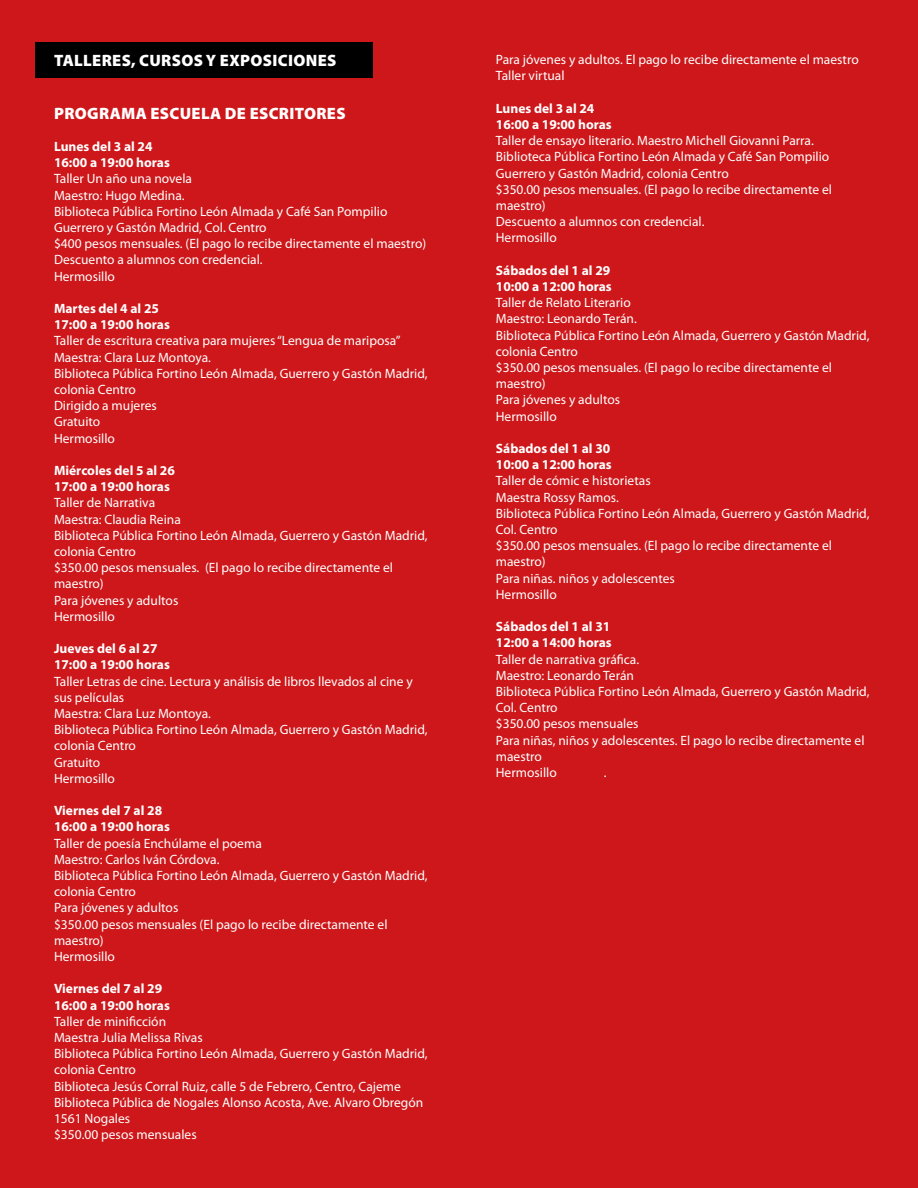
<style>
.page{position:relative;width:918px;height:1188px;background:#cd171a}
.page>*{position:absolute;margin:0;border:0;box-sizing:border-box;transform-origin:0 0}
.t1{font:900 16.5px "Myriad Pro";letter-spacing:.02em;color:#fff}
.t2{font:13.5px/16.2px "Myriad Pro";color:#fff}
.t3{font:700 13.5px/16.2px "Myriad Pro";color:#fff}
</style>
<div class="page">
<div style="left:35px;top:42px;width:338px;height:36px;background:#000"></div>
<p class="t1" style="left:54px;top:50px;width:284px">TALLERES, CURSOS Y EXPOSICIONES</p>
<p class="t1" style="left:54px;top:102px;width:293px">PROGRAMA ESCUELA DE ESCRITORES</p>
<p class="t3" style="left:54px;top:138px;width:117px">Lunes del 3 al 24<br>16:00 a 19:00 horas</p>
<p class="t2" style="left:54px;top:171px;width:374px">Taller Un año una novela<br>Maestro: Hugo Medina.<br>Biblioteca Pública Fortino León Almada y Café San Pompilio Guerrero y Gastón Madrid, Col. Centro<br>$400 pesos mensuales. (El pago lo recibe directamente el maestro)<br>Descuento a alumnos con credencial.<br>Hermosillo</p>
<p class="t3" style="left:54px;top:300px;width:117px">Martes del 4 al 25<br>17:00 a 19:00 horas</p>
<p class="t2" style="left:54px;top:333px;width:375px">Taller de escritura creativa para mujeres “Lengua de mariposa”<br>Maestra: Clara Luz Montoya.<br>Biblioteca Pública Fortino León Almada, Guerrero y Gastón Madrid, colonia Centro<br>Dirigido a mujeres<br>Gratuito<br>Hermosillo</p>
<p class="t3" style="left:54px;top:462px;width:122px">Miércoles del 5 al 26<br>17:00 a 19:00 horas</p>
<p class="t2" style="left:54px;top:495px;width:375px">Taller de Narrativa<br>Maestra: Claudia Reina<br>Biblioteca Pública Fortino León Almada, Guerrero y Gastón Madrid, colonia Centro<br>$350.00 pesos mensuales. (El pago lo recibe directamente el maestro)<br>Para jóvenes y adultos<br>Hermosillo</p>
<p class="t3" style="left:54px;top:640px;width:117px">Jueves del 6 al 27<br>17:00 a 19:00 horas</p>
<p class="t2" style="left:54px;top:673px;width:375px">Taller Letras de cine. Lectura y análisis de libros llevados al cine y sus películas<br>Maestra: Clara Luz Montoya.<br>Biblioteca Pública Fortino León Almada, Guerrero y Gastón Madrid, colonia Centro<br>Gratuito<br>Hermosillo</p>
<p class="t3" style="left:54px;top:802px;width:117px">Viernes del 7 al 28<br>16:00 a 19:00 horas</p>
<p class="t2" style="left:54px;top:835px;width:375px">Taller de poesía Enchúlame el poema<br>Maestro: Carlos Iván Córdova.<br>Biblioteca Pública Fortino León Almada, Guerrero y Gastón Madrid, colonia Centro<br>Para jóvenes y adultos<br>$350.00 pesos mensuales (El pago lo recibe directamente el maestro)<br>Hermosillo</p>
<p class="t3" style="left:54px;top:980px;width:117px">Viernes del 7 al 29<br>16:00 a 19:00 horas</p>
<p class="t2" style="left:54px;top:1013px;width:375px">Taller de minificción<br>Maestra Julia Melissa Rivas<br>Biblioteca Pública Fortino León Almada, Guerrero y Gastón Madrid, colonia Centro<br>Biblioteca Jesús Corral Ruiz, calle 5 de Febrero, Centro, Cajeme Biblioteca Pública de Nogales Alonso Acosta, Ave. Alvaro Obregón 1561 Nogales<br>$350.00 pesos mensuales</p>
<p class="t2" style="left:496px;top:51px;width:364px">Para jóvenes y adultos. El pago lo recibe directamente el maestro<br>Taller virtual</p>
<p class="t3" style="left:496px;top:100px;width:117px">Lunes del 3 al 24<br>16:00 a 19:00 horas</p>
<p class="t2" style="left:496px;top:132px;width:338px">Taller de ensayo literario. Maestro Michell Giovanni Parra.<br>Biblioteca Pública Fortino León Almada y Café San Pompilio Guerrero y Gastón Madrid, colonia Centro<br>$350.00 pesos mensuales. (El pago lo recibe directamente el maestro)<br>Descuento a alumnos con credencial.<br>Hermosillo</p>
<p class="t3" style="left:496px;top:262px;width:117px">Sábados del 1 al 29<br>10:00 a 12:00 horas</p>
<p class="t2" style="left:496px;top:294px;width:375px">Taller de Relato Literario<br>Maestro: Leonardo Terán.<br>Biblioteca Pública Fortino León Almada, Guerrero y Gastón Madrid, colonia Centro<br>$350.00 pesos mensuales. (El pago lo recibe directamente el maestro)<br>Para jóvenes y adultos<br>Hermosillo</p>
<p class="t3" style="left:496px;top:440px;width:117px">Sábados del 1 al 30<br>10:00 a 12:00 horas</p>
<p class="t2" style="left:496px;top:472px;width:375px">Taller de cómic e historietas<br>Maestra Rossy Ramos.<br>Biblioteca Pública Fortino León Almada, Guerrero y Gastón Madrid,<br>Col. Centro<br>$350.00 pesos mensuales. (El pago lo recibe directamente el maestro)<br>Para niñas. niños y adolescentes<br>Hermosillo</p>
<p class="t3" style="left:496px;top:618px;width:117px">Sábados del 1 al 31<br>12:00 a 14:00 horas</p>
<p class="t2" style="left:496px;top:651px;width:375px">Taller de narrativa gráfica.<br>Maestro: Leonardo Terán<br>Biblioteca Pública Fortino León Almada, Guerrero y Gastón Madrid,<br>Col. Centro<br>$350.00 pesos mensuales<br>Para niñas, niños y adolescentes. El pago lo recibe directamente el maestro<br>Hermosillo</p>
<p class="t2" style="left:604px;top:764px;width:4px">.</p>
</div>
